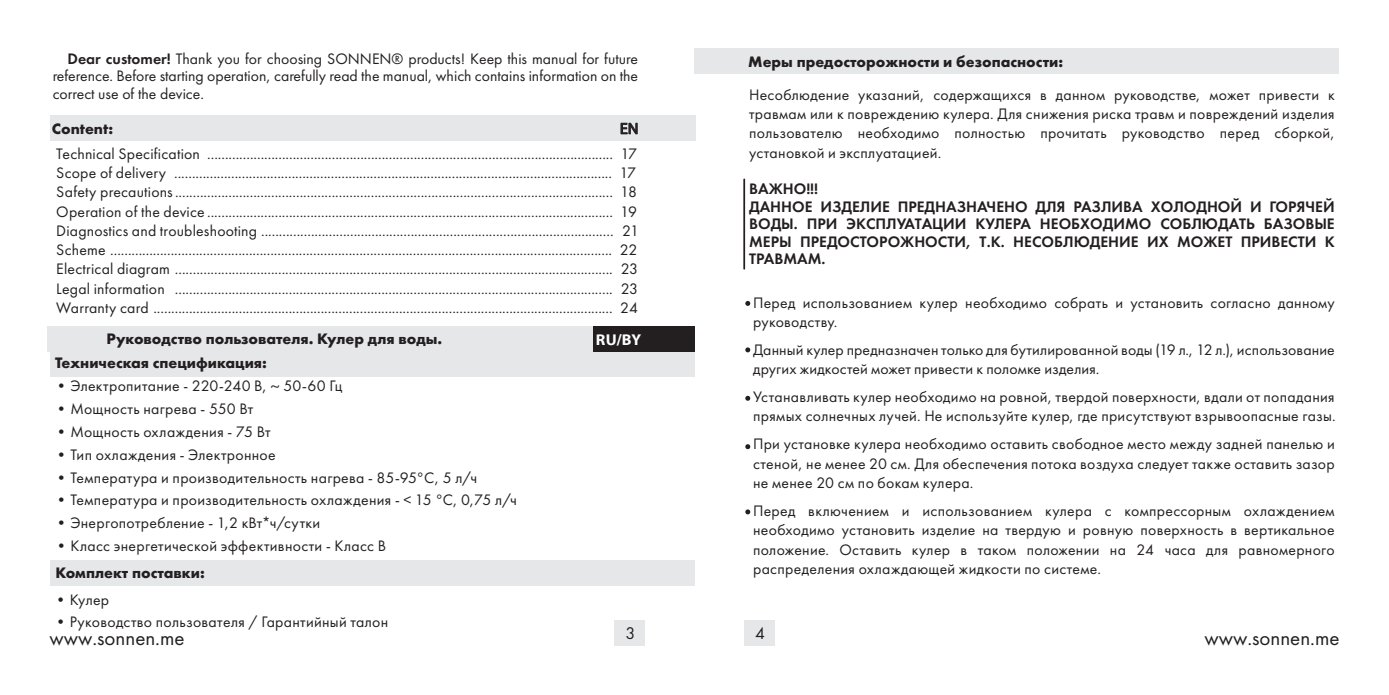
<style>
.page{position:relative;width:1389px;height:695px;background:#fff}
.page>*{position:absolute;margin:0;border:0;box-sizing:border-box;transform-origin:0 0}
.t1{font:21px "Futura";color:#231f20}
.t2{font:17.5px "Futura";color:#231f20}
.t3{font:15.75px/19.2px "Futura";letter-spacing:.02em;color:#231f20;text-align:justify}
.t4{font:15.75px/17.5px "Futura Demi";color:#231f20}
.t5{font:700 15.75px "Futura PT";color:#231f20}
.t6{font:15.75px "SM Myriad Pro Bold";color:#fff}
.t7{font:15.75px "SM Myriad Pro Regular";color:#231f20}
.s1{font-family:"Futura Demi"}
.s2{font-family:"SM Myriad Pro Regular"}
</style>
<div class="page">
<div style="left:694px;top:49px;width:645px;height:25px;background:#e6e7e9"></div>
<hr style="left:743px;top:179px;width:2px;height:90px;background:#231f20">
<svg style="left:745px;top:347px;width:5px;height:5px"></svg>
<svg style="left:745px;top:396px;width:5px;height:4px"></svg>
<svg style="left:745px;top:444px;width:5px;height:5px"></svg>
<svg style="left:745px;top:509px;width:5px;height:5px"></svg>
<svg style="left:745px;top:301px;width:5px;height:5px"></svg>
<div style="left:50px;top:560px;width:645px;height:25px;background:#e6e7e9"></div>
<div style="left:50px;top:351px;width:645px;height:26px;background:#e6e7e9"></div>
<div style="left:47px;top:326px;width:645px;height:26px;background:#e6e7e9"></div>
<div style="left:593px;top:326px;width:101px;height:25px;background:#231f20"></div>
<div style="left:50px;top:115px;width:645px;height:26px;background:#e6e7e9"></div>
<svg style="left:621px;top:123px;width:17px;height:11px"></svg>
<div style="left:744px;top:619px;width:31px;height:26px;background:#e6e7e9"></div>
<div style="left:614px;top:619px;width:31px;height:26px;background:#e6e7e9"></div>
<p class="t3" style="left:53px;top:50px;width:587px;line-height:17.5px;text-indent:15px"><span class="s1">Dear customer!</span> Thank you for choosing SONNEN® products! Keep this manual for future reference. Before starting operation, carefully read the manual, which contains information on the correct use of the device.</p>
<p class="t7" style="left:620px;top:119px;width:20px">EN</p>
<p class="t3" style="left:56px;top:144px;width:584px;text-align:left">Technical Specification .................................................................................................................. 17<br>Scope of delivery ........................................................................................................................... 17<br>Safety precautions........................................................................................................................... 18<br>Operation of the device .................................................................................................................. 19<br>Diagnostics and troubleshooting ................................................................................................... 21<br>Scheme ............................................................................................................................................. 22<br>Electrical diagram ........................................................................................................................... 23<br>Legal information ........................................................................................................................... 23<br>Warranty card ................................................................................................................................. 24</p>
<p class="t5" style="left:52px;top:118px;width:63px">Content:</p>
<p class="t5" style="left:107px;top:328px;width:337px">Руководство пользователя. Кулер для воды.</p>
<p class="t6" style="left:596px;top:330px;width:47px">RU/BY</p>
<p class="t5" style="left:55px;top:352px;width:213px">Техническая спецификация:</p>
<p class="t3" style="left:56px;top:376px;width:287px">• Электропитание - 220-240 В, <span class="s2">~</span> 50-60 Гц</p>
<p class="t3" style="left:56px;top:399px;width:198px">• Мощность нагрева - 550 Вт</p>
<p class="t3" style="left:56px;top:422px;width:216px">• Мощность охлаждения - 75 Вт</p>
<p class="t3" style="left:56px;top:444px;width:221px">• Тип охлаждения - Электронное</p>
<p class="t3" style="left:56px;top:467px;width:423px">• Температура и производительность нагрева - 85-95°C, 5 л/ч</p>
<p class="t3" style="left:56px;top:490px;width:462px">• Температура и производительность охлаждения - &lt; 15 °С, 0,75 л/ч</p>
<p class="t3" style="left:56px;top:513px;width:266px">• Энергопотребление - 1,2 кВт*ч/сутки</p>
<p class="t3" style="left:56px;top:535px;width:331px">• Класс энергетической эффективности - Класс В</p>
<p class="t5" style="left:748px;top:52px;width:316px">Меры предосторожности и безопасности:</p>
<p class="t3" style="left:749px;top:85px;width:587px">Несоблюдение указаний, содержащихся в данном руководстве, может привести к травмам или к повреждению кулера. Для снижения риска травм и повреждений изделия пользователю необходимо полностью прочитать руководство перед сборкой, установкой и эксплуатацией.</p>
<p class="t4" style="left:749px;top:180px;width:587px">ВАЖНО!!!<br>ДАННОЕ ИЗДЕЛИЕ ПРЕДНАЗНАЧЕНО ДЛЯ РАЗЛИВА ХОЛОДНОЙ И ГОРЯЧЕЙ ВОДЫ. ПРИ ЭКСПЛУАТАЦИИ КУЛЕРА НЕОБХОДИМО СОБЛЮДАТЬ БАЗОВЫЕ МЕРЫ ПРЕДОСТОРОЖНОСТИ, Т.К. НЕСОБЛЮДЕНИЕ ИХ МОЖЕТ ПРИВЕСТИ К ТРАВМАМ.</p>
<p class="t3" style="left:753px;top:292px;width:583px">Перед использованием кулер необходимо собрать и установить согласно данному руководству.</p>
<p class="t3" style="left:753px;top:340px;width:583px">Данный кулер предназначен только для бутилированной воды (19 л., 12 л.), использование других жидкостей может привести к поломке изделия.</p>
<p class="t3" style="left:753px;top:387px;width:584px">Устанавливать кулер необходимо на ровной, твердой поверхности, вдали от попадания прямых солнечных лучей. Не используйте кулер, где присутствуют взрывоопасные газы.</p>
<p class="t3" style="left:753px;top:434px;width:583px">При установке кулера необходимо оставить свободное место между задней панелью и стеной, не менее 20 см. Для обеспечения потока воздуха следует также оставить зазор не менее 20 см по бокам кулера.</p>
<p class="t3" style="left:753px;top:501px;width:583px">Перед включением и использованием кулера с компрессорным охлаждением необходимо установить изделие на твердую и ровную поверхность в вертикальное положение. Оставить кулер в таком положении на 24 часа для равномерного</p>
<p class="t5" style="left:56px;top:563px;width:151px">Комплект поставки:</p>
<p class="t3" style="left:753px;top:558px;width:349px">распределения охлаждающей жидкости по системе.</p>
<p class="t3" style="left:56px;top:589px;width:55px">• Кулер</p>
<p class="t3" style="left:56px;top:612px;width:334px">• Руководство пользователя / Гарантийный талон</p>
<p class="t2" style="left:755px;top:622px;width:11px">4</p>
<p class="t2" style="left:625px;top:622px;width:11px">3</p>
<h1 class="t1" style="left:49px;top:625px;width:137px">www.sonnen.me</h1>
<h1 class="t1" style="left:1204px;top:625px;width:137px">www.sonnen.me</h1>
</div>
